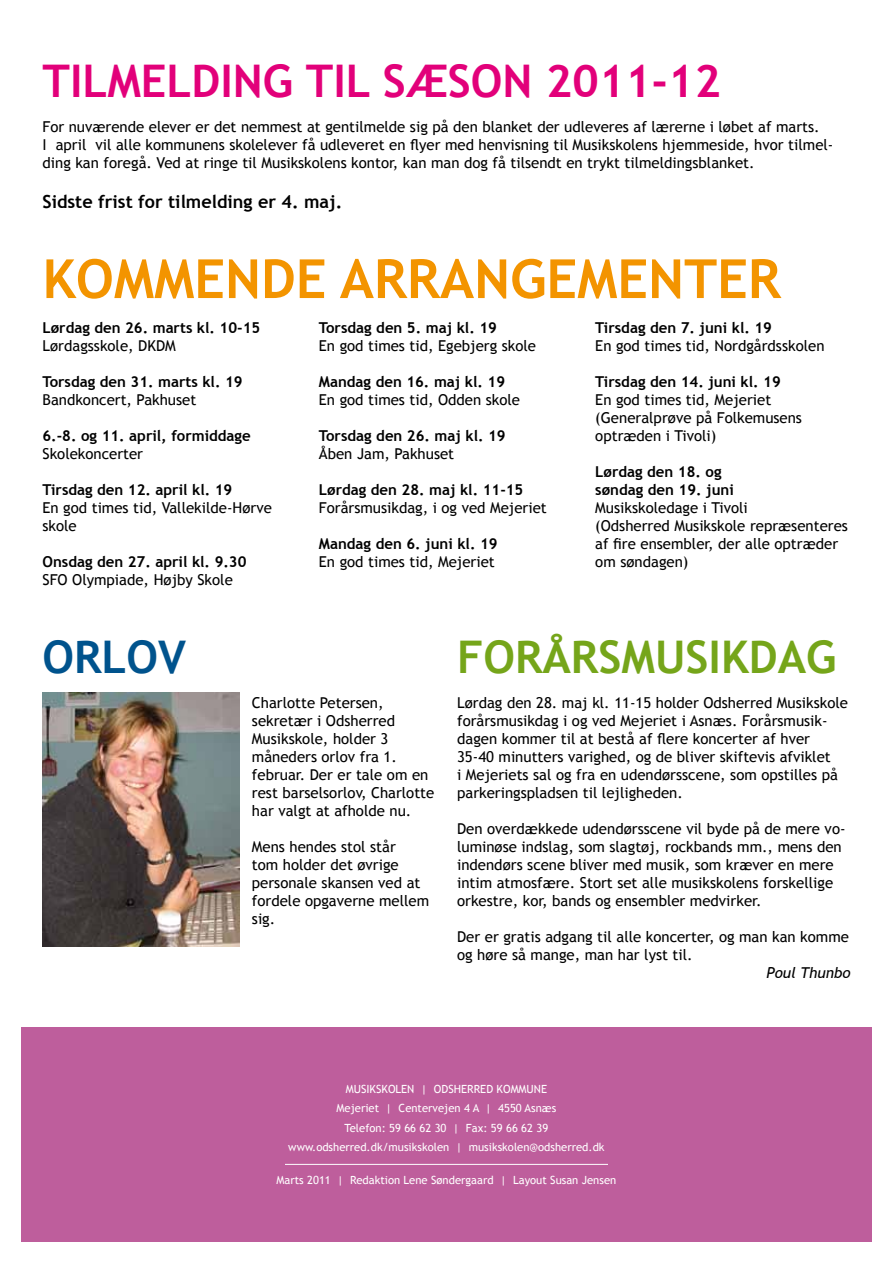
<style>
.page{position:relative;width:893px;height:1263px;background:#fff}
.page>*{position:absolute;margin:0;border:0;box-sizing:border-box;transform-origin:0 0}
.t1{font:700 54px "Trebuchet MS";color:#f39400}
.t2{font:700 45px "Trebuchet MS";color:#e2007a}
.t3{font:700 45px "Trebuchet MS";color:#75a51a}
.t4{font:700 45px "Trebuchet MS";color:#00538d}
.t5{font:700 18px "Trebuchet MS";color:#000}
.t6{font:15px/18px "Trebuchet MS";color:#000}
.t7{font:700 15px/18px "Trebuchet MS";color:#000}
.t8{font:italic 15px "Trebuchet MS";color:#000}
.t9{font:11.25px/19.5px "Trebuchet MS";color:#fff;text-align:center}
</style>
<div class="page">
<div style="left:21px;top:1027px;width:851px;height:215px;background:#be5e9c"></div>
<hr style="left:285px;top:1164px;width:323px;height:1px;background:#fff">
<img style="left:43px;top:693px;width:196px;height:253px">
<h2 class="t2" style="left:43px;top:53px;width:680px">Ti lmelding til sæson 2011-12</h2>
<p class="t6" style="left:43px;top:118px;width:792px">For nuværende elever er det nemmest at gentilmelde sig på den blanket der udleveres af lærerne i løbet af marts.<br>I april vil alle kommunens skolelever få udleveret en flyer med henvisning til Musikskolens hjemmeside, hvor tilmel&shy;ding kan foregå. Ved at ringe til Musikskolens kontor, kan man dog få tilsendt en trykt tilmeldingsblanket.</p>
<p class="t5" style="left:43px;top:190px;width:301px">Sidste frist for tilmelding er 4. maj.</p>
<h1 class="t1" style="left:43px;top:245px;width:740px">Kommende arrangementer</h1>
<p class="t7" style="left:43px;top:319px;width:219px">Lørdag den 26. marts kl. 10-15</p>
<p class="t6" style="left:43px;top:337px;width:135px">Lørdagsskole, DKDM</p>
<p class="t7" style="left:43px;top:373px;width:202px">Torsdag den 31. marts kl. 19</p>
<p class="t6" style="left:43px;top:391px;width:155px">Bandkoncert, Pakhuset</p>
<p class="t7" style="left:43px;top:427px;width:210px">6.-8. og 11. april, formiddage</p>
<p class="t6" style="left:43px;top:445px;width:102px">Skolekoncerter</p>
<p class="t7" style="left:43px;top:481px;width:191px">Tirsdag den 12. april kl. 19</p>
<p class="t6" style="left:43px;top:499px;width:231px">En god times tid, Vallekilde-Hørve skole</p>
<p class="t7" style="left:43px;top:553px;width:206px">Onsdag den 27. april kl. 9.30</p>
<p class="t6" style="left:43px;top:571px;width:192px">SFO Olympiade, Højby Skole</p>
<p class="t7" style="left:319px;top:319px;width:180px">Torsdag den 5. maj kl. 19</p>
<p class="t6" style="left:319px;top:337px;width:219px">En god times tid, Egebjerg skole</p>
<p class="t7" style="left:319px;top:373px;width:188px">Mandag den 16. maj kl. 19</p>
<p class="t6" style="left:319px;top:391px;width:203px">En god times tid, Odden skole</p>
<p class="t7" style="left:319px;top:427px;width:188px">Torsdag den 26. maj kl. 19</p>
<p class="t6" style="left:319px;top:445px;width:137px">Åben Jam, Pakhuset</p>
<p class="t7" style="left:319px;top:481px;width:206px">Lørdag den 28. maj kl. 11-15</p>
<p class="t6" style="left:319px;top:499px;width:229px">Forårsmusikdag, i og ved Mejeriet</p>
<p class="t7" style="left:319px;top:535px;width:180px">Mandag den 6. juni kl. 19</p>
<p class="t6" style="left:319px;top:553px;width:177px">En god times tid, Mejeriet</p>
<p class="t7" style="left:595px;top:319px;width:178px">Tirsdag den 7. juni kl. 19</p>
<p class="t6" style="left:595px;top:337px;width:231px">En god times tid, Nordgårdsskolen</p>
<p class="t7" style="left:595px;top:373px;width:187px">Tirsdag den 14. juni kl. 19</p>
<p class="t6" style="left:595px;top:391px;width:208px">En god times tid, Mejeriet (Generalprøve på Folkemusens optræden i Tivoli)</p>
<p class="t7" style="left:595px;top:463px;width:140px">Lørdag den 18. og søndag den 19. juni</p>
<p class="t6" style="left:595px;top:499px;width:254px">Musikskoledage i Tivoli<br>(Odsherred Musikskole repræsenteres af fire ensembler, der alle optræder om søndagen)</p>
<h2 class="t4" style="left:43px;top:629px;width:145px">Orlov</h2>
<p class="t6" style="left:252px;top:694px;width:184px">Charlotte Petersen, sekretær i Odsherred<br>Musikskole, holder 3 måneders orlov fra 1. februar. Der er tale om en rest barselsorlov, Charlotte har valgt at afholde nu.</p>
<p class="t6" style="left:252px;top:838px;width:179px">Mens hendes stol står<br>tom holder det øvrige personale skansen ved at fordele opgaverne mellem sig.</p>
<h2 class="t3" style="left:457px;top:629px;width:381px">Forårsmusikdag</h2>
<p class="t6" style="left:457px;top:694px;width:392px">Lørdag den 28. maj kl. 11-15 holder Odsherred Musikskole forårsmusikdag i og ved Mejeriet i Asnæs. Forårsmusik&shy;dagen kommer til at bestå af flere koncerter af hver 35-40 minutters varighed, og de bliver skiftevis afviklet<br>i Mejeriets sal og fra en udendørsscene, som opstilles på parkeringspladsen til lejligheden.</p>
<p class="t6" style="left:457px;top:820px;width:390px">Den overdækkede udendørsscene vil byde på de mere vo&shy;luminøse indslag, som slagtøj, rockbands mm., mens den indendørs scene bliver med musik, som kræver en mere intim atmosfære. Stort set alle musikskolens forskellige orkestre, kor, bands og ensembler medvirker.</p>
<p class="t6" style="left:457px;top:928px;width:393px">Der er gratis adgang til alle koncerter, og man kan komme og høre så mange, man har lyst til.</p>
<p class="t8" style="left:767px;top:964px;width:85px">Poul Thunbo</p>
<p class="t9" style="left:288px;top:1079px;width:318px">MUSIKSKOLEN | ODSHERRED KOMMUNE<br>Mejeriet | Centervejen 4 A | 4550 Asnæs<br>Telefon: 59 66 62 30 | Fax: 59 66 62 39 www.odsherred.dk/musikskolen | musikskolen@odsherred.dk</p>
<p class="t9" style="left:277px;top:1171px;width:341px">Marts 2011 | Redaktion Lene Søndergaard | Layout Susan Jensen</p>
</div>
